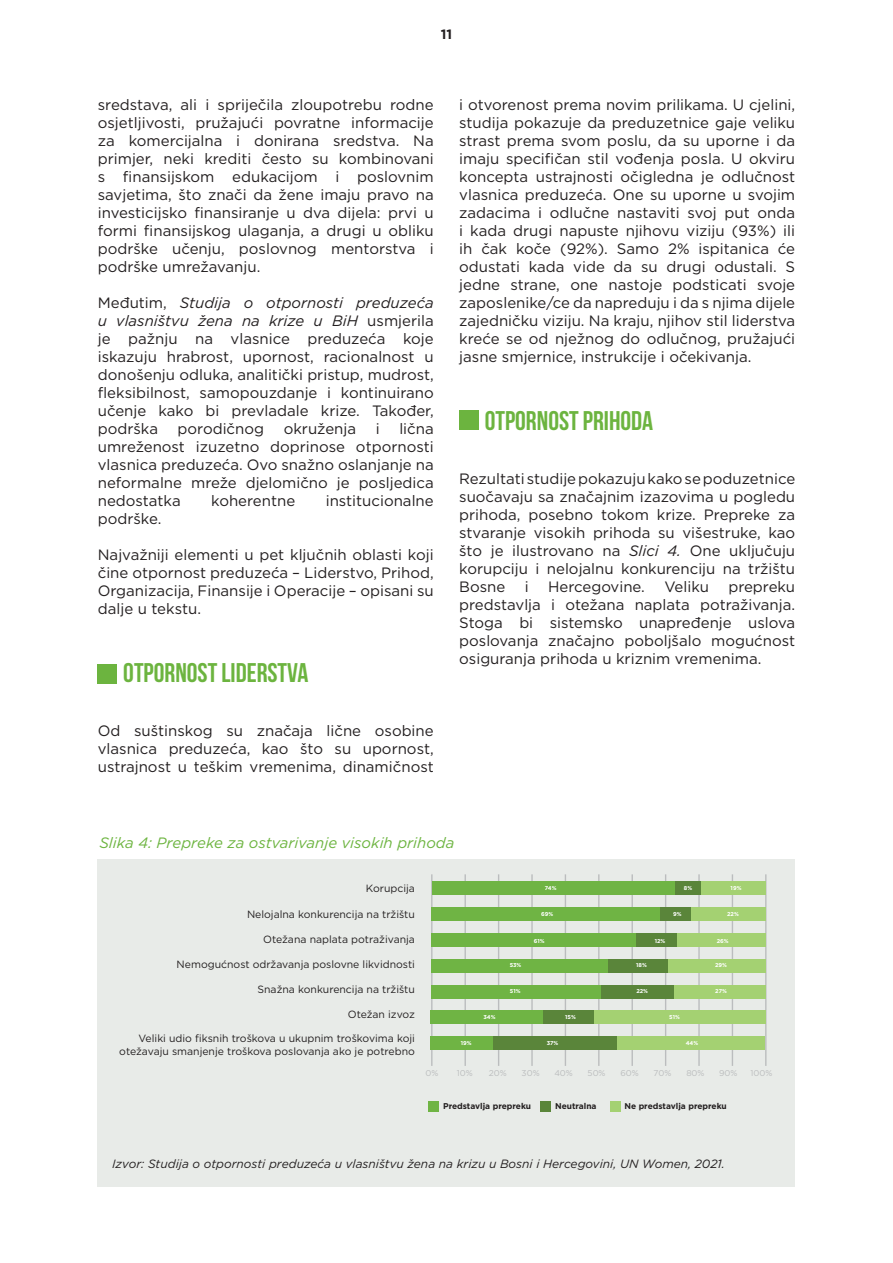
<style>
.page{position:relative;width:893px;height:1263px;background:#fff}
.page>*{position:absolute;margin:0;border:0;box-sizing:border-box;transform-origin:0 0}
.t1{font:700 27px "Bebas Neue";color:#6cb43f}
.t2{font:15px/18px "Gotham";color:#231f20;text-align:justify}
.t3{font:italic 15px "Gotham";color:#6cb43f}
.t4{font:700 13.5px "Gotham";color:#231f20}
.t5{font:italic 12px "Gotham";color:#231f20}
.t6{font:10.5px/12.6px "Gotham";color:#231f20;text-align:right}
.t7{font:700 8.4px "Gotham";color:#231f20}
.t8{font:8.4px "Gotham";color:#bbbdbe}
.t9{font:700 5.55px "Gotham";color:#fff}
.s1{font-style:italic}
</style>
<div class="page">
<div style="left:98px;top:664px;width:19px;height:20px;background:#6cb43f"></div>
<div style="left:459px;top:410px;width:19px;height:20px;background:#6cb43f"></div>
<div style="left:98px;top:859px;width:697px;height:327px;background:#e8ebe8"></div>
<div style="left:428px;top:1101px;width:11px;height:11px;background:#6fb444"></div>
<div style="left:540px;top:1101px;width:11px;height:11px;background:#5a853a"></div>
<div style="left:610px;top:1101px;width:10px;height:11px;background:#a4d172"></div>
<hr style="left:431px;top:874px;width:1px;height:192px;background:#bbbdbe">
<hr style="left:464px;top:874px;width:2px;height:192px;background:#bbbdbe">
<hr style="left:498px;top:874px;width:1px;height:192px;background:#bbbdbe">
<hr style="left:531px;top:874px;width:2px;height:192px;background:#bbbdbe">
<hr style="left:565px;top:874px;width:1px;height:192px;background:#bbbdbe">
<hr style="left:598px;top:874px;width:1px;height:192px;background:#bbbdbe">
<hr style="left:631px;top:874px;width:2px;height:192px;background:#bbbdbe">
<hr style="left:665px;top:874px;width:1px;height:192px;background:#bbbdbe">
<hr style="left:698px;top:874px;width:2px;height:192px;background:#bbbdbe">
<hr style="left:732px;top:874px;width:1px;height:192px;background:#bbbdbe">
<hr style="left:765px;top:874px;width:1px;height:192px;background:#bbbdbe">
<div style="left:432px;top:881px;width:243px;height:14px;background:#6fb444"></div>
<div style="left:675px;top:881px;width:27px;height:14px;background:#5a853a"></div>
<div style="left:702px;top:881px;width:64px;height:14px;background:#a4d172"></div>
<div style="left:432px;top:907px;width:229px;height:14px;background:#6fb444"></div>
<div style="left:661px;top:907px;width:31px;height:14px;background:#5a853a"></div>
<div style="left:692px;top:907px;width:74px;height:14px;background:#a4d172"></div>
<div style="left:431px;top:933px;width:205px;height:14px;background:#6fb444"></div>
<div style="left:636px;top:933px;width:42px;height:14px;background:#5a853a"></div>
<div style="left:678px;top:933px;width:88px;height:14px;background:#a4d172"></div>
<div style="left:431px;top:959px;width:178px;height:14px;background:#6fb444"></div>
<div style="left:609px;top:959px;width:59px;height:14px;background:#5a853a"></div>
<div style="left:668px;top:959px;width:98px;height:14px;background:#a4d172"></div>
<div style="left:431px;top:984px;width:170px;height:14px;background:#6fb444"></div>
<div style="left:601px;top:984px;width:73px;height:14px;background:#5a853a"></div>
<div style="left:674px;top:984px;width:91px;height:14px;background:#a4d172"></div>
<div style="left:431px;top:1010px;width:113px;height:14px;background:#6fb444"></div>
<div style="left:544px;top:1010px;width:55px;height:14px;background:#5a853a"></div>
<div style="left:594px;top:1010px;width:171px;height:14px;background:#a4d172"></div>
<div style="left:430px;top:1036px;width:114px;height:14px;background:#6fb444"></div>
<div style="left:493px;top:1036px;width:124px;height:14px;background:#5a853a"></div>
<div style="left:617px;top:1036px;width:148px;height:14px;background:#a4d172"></div>
<p class="t4" style="left:441px;top:26px;width:13px">11</p>
<p class="t2" style="left:98px;top:95px;width:337px">sredstava, ali i spriječila zloupotrebu rodne osjetljivosti, pružajući povratne informacije za komercijalna i donirana sredstva. Na primjer, neki krediti često su kombinovani s finansijskom edukacijom i poslovnim savjetima, što znači da žene imaju pravo na investicijsko finansiranje u dva dijela: prvi u formi finansijskog ulaganja, a drugi u obliku podrške učenju, poslovnog mentorstva i podrške umrežavanju.</p>
<p class="t2" style="left:98px;top:293px;width:337px">Međutim, <span class="s1">Studija o otpornosti preduzeća u vlasništvu žena na krize u BiH</span> usmjerila je pažnju na vlasnice preduzeća koje iskazuju hrabrost, upornost, racionalnost u donošenju odluka, analitički pristup, mudrost, fleksibilnost, samopouzdanje i kontinuirano učenje kako bi prevladale krize. Također, podrška</p>
<p class="t2" style="left:98px;top:419px;width:337px;text-indent:302px">lična umreženost izuzetno doprinose otpornosti vlasnica preduzeća. Ovo snažno oslanjanje na neformalne mreže djelomično je posljedica nedostatka</p>
<p class="t2" style="left:178px;top:419px;width:88px">porodičnog</p>
<p class="t2" style="left:284px;top:419px;width:74px">okruženja</p>
<p class="t2" style="left:376px;top:419px;width:5px">i</p>
<p class="t2" style="left:211px;top:491px;width:86px">koherentne</p>
<p class="t2" style="left:326px;top:491px;width:109px">institucionalne</p>
<p class="t2" style="left:98px;top:509px;width:65px">podrške.</p>
<p class="t2" style="left:98px;top:545px;width:337px">Najvažniji elementi u pet ključnih oblasti koji čine otpornost preduzeća – Liderstvo, Prihod, Organizacija, Finansije i Operacije – opisani su dalje u tekstu.</p>
<p class="t1" style="left:123px;top:658px;width:187px">OTPORNOST LIDERSTVA</p>
<p class="t2" style="left:98px;top:722px;width:337px">Od suštinskog su značaja lične osobine vlasnica preduzeća, kao što su upornost, ustrajnost u teškim vremenima, dinamičnost</p>
<p class="t2" style="left:459px;top:95px;width:337px">i otvorenost prema novim prilikama. U cjelini, studija pokazuje da preduzetnice gaje veliku strast prema svom poslu, da su uporne i da imaju specifičan stil vođenja posla. U okviru koncepta ustrajnosti očigledna je odlučnost vlasnica preduzeća. One su uporne u svojim zadacima i odlučne nastaviti svoj put onda i kada drugi napuste njihovu viziju (93%) ili ih čak koče (92%). Samo 2% ispitanica će odustati kada vide da su drugi odustali. S jedne strane, one nastoje podsticati svoje zaposlenike/ce da napreduju i da s njima dijele zajedničku viziju. Na kraju, njihov stil liderstva kreće se od nježnog do odlučnog, pružajući jasne smjernice, instrukcije i očekivanja.</p>
<p class="t1" style="left:485px;top:406px;width:170px">OTPORNOST PRIHODA</p>
<p class="t2" style="left:459px;top:470px;width:337px">Rezultati studije pokazuju kako se poduzetnice suočavaju sa značajnim izazovima u pogledu prihoda, posebno tokom krize. Prepreke za stvaranje visokih prihoda su višestruke, kao što je ilustrovano na <span class="s1">Slici 4.</span> One uključuju korupciju i nelojalnu konkurenciju na tržištu Bosne</p>
<p class="t2" style="left:459px;top:578px;width:337px;text-indent:269px">prepreku predstavlja i otežana naplata potraživanja.<br>Stoga bi sistemsko unapređenje uslova poslovanja značajno poboljšalo mogućnost osiguranja prihoda u kriznim vremenima.</p>
<p class="t2" style="left:525px;top:578px;width:5px">i</p>
<p class="t2" style="left:548px;top:578px;width:98px">Hercegovine.</p>
<p class="t2" style="left:664px;top:578px;width:46px">Veliku</p>
<p class="t3" style="left:99px;top:833px;width:357px">Slika 4: Prepreke za ostvarivanje visokih prihoda</p>
<p class="t6" style="left:366px;top:882px;width:51px">Korupcija</p>
<p class="t6" style="left:247px;top:907px;width:169px">Nelojalna konkurencija na tržištu</p>
<p class="t6" style="left:263px;top:933px;width:153px">Otežana naplata potraživanja</p>
<p class="t6" style="left:177px;top:958px;width:240px">Nemogućnost održavanja poslovne likvidnosti</p>
<p class="t6" style="left:258px;top:983px;width:159px">Snažna konkurencija na tržištu</p>
<p class="t6" style="left:348px;top:1008px;width:69px">Otežan izvoz</p>
<p class="t6" style="left:119px;top:1032px;width:297px">Veliki udio fiksnih troškova u ukupnim troškovima koji otežavaju smanjenje troškova poslovanja ako je potrebno</p>
<p class="t9" style="left:545px;top:884px;width:13px">74%</p>
<p class="t9" style="left:684px;top:884px;width:10px">8%</p>
<p class="t9" style="left:731px;top:884px;width:12px">19%</p>
<p class="t9" style="left:541px;top:910px;width:14px">69%</p>
<p class="t9" style="left:673px;top:910px;width:10px">9%</p>
<p class="t9" style="left:727px;top:910px;width:13px">22%</p>
<p class="t9" style="left:534px;top:937px;width:12px">61%</p>
<p class="t9" style="left:655px;top:937px;width:12px">12%</p>
<p class="t9" style="left:717px;top:937px;width:13px">26%</p>
<p class="t9" style="left:510px;top:962px;width:13px">53%</p>
<p class="t9" style="left:636px;top:962px;width:12px">18%</p>
<p class="t9" style="left:715px;top:962px;width:13px">29%</p>
<p class="t9" style="left:510px;top:988px;width:12px">51%</p>
<p class="t9" style="left:636px;top:988px;width:13px">22%</p>
<p class="t9" style="left:715px;top:988px;width:13px">27%</p>
<p class="t9" style="left:483px;top:1013px;width:14px">34%</p>
<p class="t9" style="left:565px;top:1013px;width:12px">15%</p>
<p class="t9" style="left:669px;top:1013px;width:12px">51%</p>
<p class="t9" style="left:461px;top:1040px;width:12px">19%</p>
<p class="t9" style="left:547px;top:1040px;width:13px">37%</p>
<p class="t9" style="left:686px;top:1040px;width:14px">44%</p>
<p class="t8" style="left:425px;top:1067px;width:14px">0%</p>
<p class="t8" style="left:457px;top:1067px;width:17px">10%</p>
<p class="t8" style="left:489px;top:1067px;width:19px">20%</p>
<p class="t8" style="left:522px;top:1067px;width:20px">30%</p>
<p class="t8" style="left:554px;top:1067px;width:20px">40%</p>
<p class="t8" style="left:587px;top:1067px;width:20px">50%</p>
<p class="t8" style="left:620px;top:1067px;width:20px">60%</p>
<p class="t8" style="left:654px;top:1067px;width:19px">70%</p>
<p class="t8" style="left:686px;top:1067px;width:20px">80%</p>
<p class="t8" style="left:719px;top:1067px;width:20px">90%</p>
<p class="t8" style="left:750px;top:1067px;width:23px">100%</p>
<p class="t7" style="left:443px;top:1100px;width:90px">Predstavlja prepreku</p>
<p class="t7" style="left:555px;top:1100px;width:43px">Neutralna</p>
<p class="t7" style="left:624px;top:1100px;width:104px">Ne predstavlja prepreku</p>
<p class="t5" style="left:112px;top:1156px;width:614px">Izvor: Studija o otpornosti preduzeća u vlasništvu žena na krizu u Bosni i Hercegovini, UN Women, 2021.</p>
</div>
